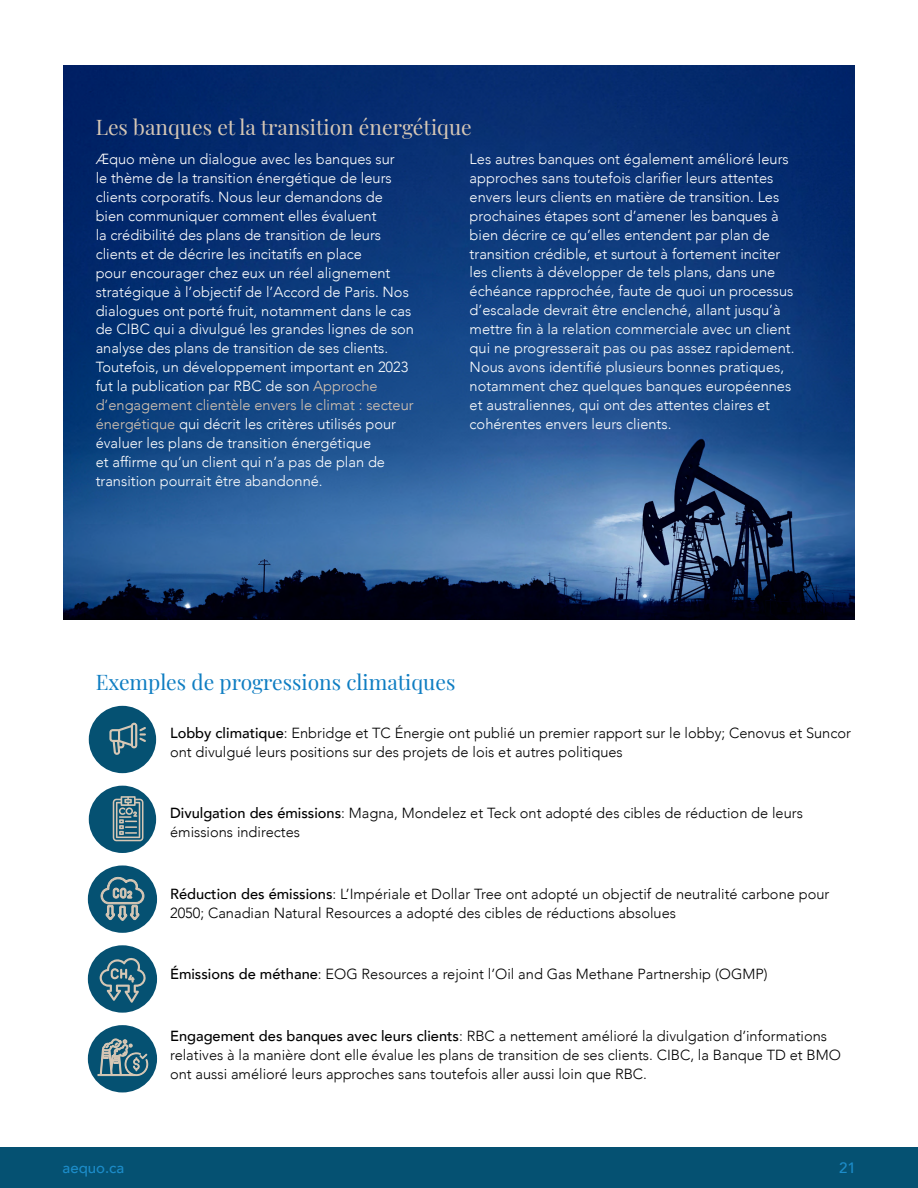
<style>
.page{position:relative;width:918px;height:1188px;background:#fff}
.page>*{position:absolute;margin:0;border:0;box-sizing:border-box;transform-origin:0 0}
.t1{font:21px "Playfair Display";color:#d6c7b5}
.t2{font:21px "Playfair Display";color:#0e7dc2}
.t3{font:500 15px "Avenir";color:#1c8cc9}
.t4{font:300 14.7px/18.9px "Avenir";color:#fff}
.t5{font:300 14.7px/18.9px "Avenir";color:#000}
.s1{color:#d5c3b1}
.s2{font-weight:500}
</style>
<div class="page">
<img style="left:64px;top:65px;width:790px;height:555px">
<div style="left:89px;top:706px;width:67px;height:67px;background:#055172;border-radius:50%"></div>
<div style="left:89px;top:786px;width:67px;height:67px;background:#055172;border-radius:50%"></div>
<div style="left:88px;top:865px;width:69px;height:68px;background:#055172;border-radius:50%"></div>
<div style="left:88px;top:945px;width:69px;height:68px;background:#055172;border-radius:50%"></div>
<div style="left:88px;top:1025px;width:69px;height:67px;background:#055172;border-radius:50%"></div>
<svg style="left:100px;top:958px;width:46px;height:45px"></svg>
<svg style="left:101px;top:876px;width:43px;height:45px"></svg>
<svg style="left:109px;top:722px;width:37px;height:33px"></svg>
<svg style="left:113px;top:796px;width:30px;height:45px"></svg>
<svg style="left:98px;top:1039px;width:50px;height:37px"></svg>
<div style="left:0;top:1147px;width:918px;height:41px;background:#055172"></div>
<h1 class="t1" style="left:96px;top:110px;width:378px">Les banques et la transition énergétique</h1>
<p class="t4" style="left:96px;top:149px;width:320px">Æquo mène un dialogue avec les banques sur<br>le thème de la transition énergétique de leurs clients corporatifs. Nous leur demandons de bien communiquer comment elles évaluent<br>la crédibilité des plans de transition de leurs clients et de décrire les incitatifs en place<br>pour encourager chez eux un réel alignement stratégique à l’objectif de l’Accord de Paris. Nos dialogues ont porté fruit, notamment dans le cas de CIBC qui a divulgué les grandes lignes de son analyse des plans de transition de ses clients.<br>Toutefois, un développement important en 2023 fut la publication par RBC de son <span class="s1">Approche d’engagement clientèle envers le climat : secteur énergétique</span> qui décrit les critères utilisés pour évaluer les plans de transition énergétique<br>et affirme qu’un client qui n’a pas de plan de transition pourrait être abandonné.</p>
<p class="t4" style="left:470px;top:149px;width:326px">Les autres banques ont également amélioré leurs approches sans toutefois clarifier leurs attentes envers leurs clients en matière de transition. Les prochaines étapes sont d’amener les banques à bien décrire ce qu’elles entendent par plan de transition crédible, et surtout à fortement inciter les clients à développer de tels plans, dans une échéance rapprochée, faute de quoi un processus d’escalade devrait être enclenché, allant jusqu’à mettre fin à la relation commerciale avec un client qui ne progresserait pas ou pas assez rapidement.<br>Nous avons identifié plusieurs bonnes pratiques, notamment chez quelques banques européennes et australiennes, qui ont des attentes claires et cohérentes envers leurs clients.</p>
<h1 class="t2" style="left:96px;top:665px;width:361px">Exemples de progressions climatiques</h1>
<p class="t5" style="left:170px;top:723px;width:682px"><span class="s2">Lobby climatique</span>: Enbridge et TC Énergie ont publié un premier rapport sur le lobby; Cenovus et Suncor ont divulgué leurs positions sur des projets de lois et autres politiques</p>
<p class="t5" style="left:170px;top:804px;width:634px"><span class="s2">Divulgation des émissions</span>: Magna, Mondelez et Teck ont adopté des cibles de réduction de leurs émissions indirectes</p>
<p class="t5" style="left:170px;top:884px;width:661px"><span class="s2">Réduction des émissions</span>: L’Impériale et Dollar Tree ont adopté un objectif de neutralité carbone pour<br>2050; Canadian Natural Resources a adopté des cibles de réductions absolues</p>
<p class="t5" style="left:170px;top:965px;width:599px"><span class="s2">Émissions de méthane</span>: EOG Resources a rejoint l’Oil and Gas Methane Partnership (OGMP)</p>
<p class="t5" style="left:170px;top:1026px;width:672px"><span class="s2">Engagement des banques avec leurs clients</span>: RBC a nettement amélioré la divulgation d’informations relatives à la manière dont elle évalue les plans de transition de ses clients. CIBC, la Banque TD et BMO ont aussi amélioré leurs approches sans toutefois aller aussi loin que RBC.</p>
<p class="t3" style="left:63px;top:1155px;width:63px">aequo.ca</p>
<p class="t3" style="left:839px;top:1155px;width:18px">21</p>
</div>
